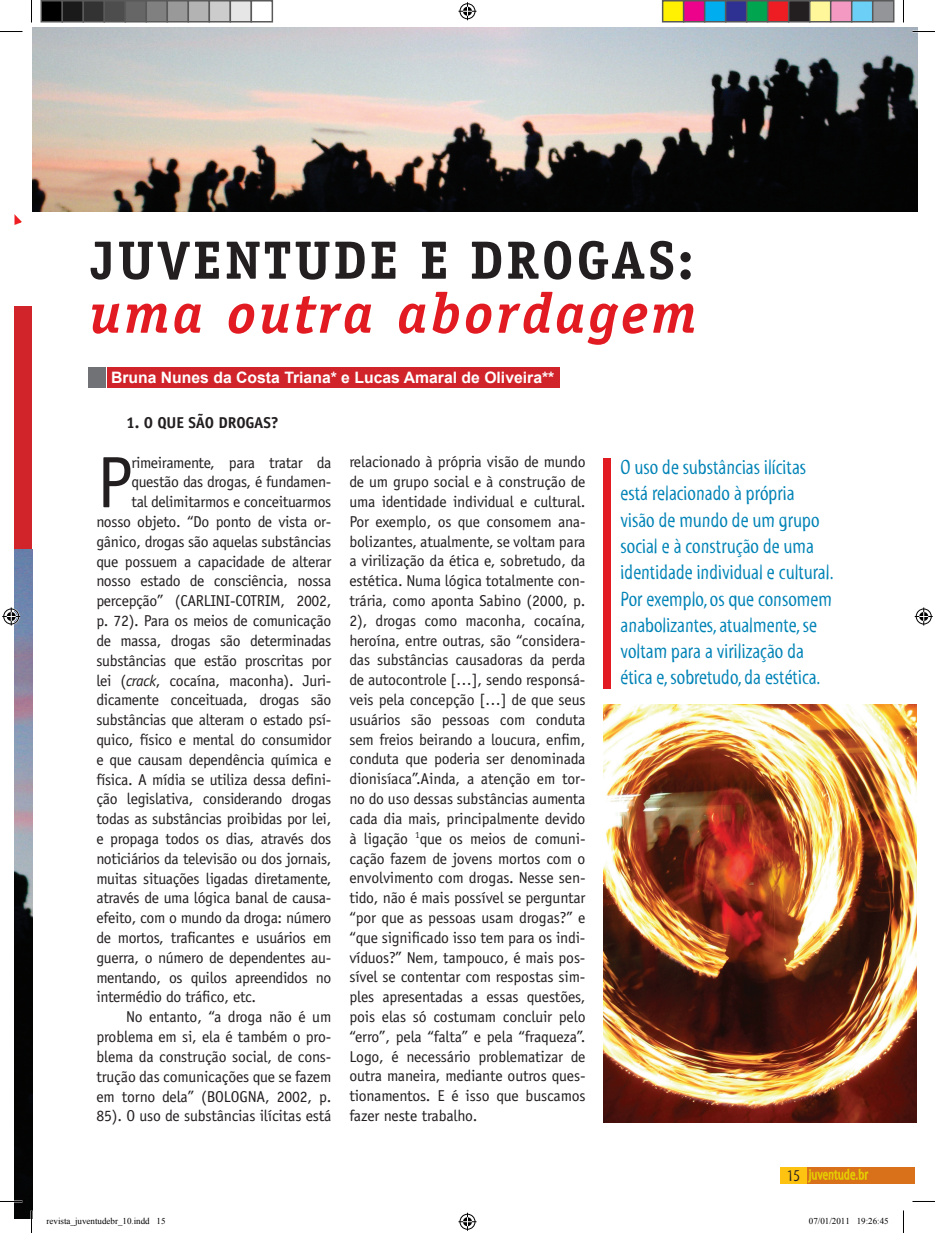
<style>
.page{position:relative;width:935px;height:1233px;background:#fff}
.page>*{position:absolute;margin:0;border:0;box-sizing:border-box;transform-origin:0 0}
.t1{font:73.05px "Officina Sans";color:#231f20}
.t2{font:italic 700 57px "Officina Serif";letter-spacing:.05em;color:#e21a21}
.t3{font:700 54px "Officina Serif";letter-spacing:.05em;color:#231f20}
.t4{font:21px/26.2px "Myriad Tilt";color:#0083b6}
.t5{font:16.5px "Myriad Tilt";color:#231f20}
.t6{font:15.75px/19.8px "Officina Sans";letter-spacing:-.02em;color:#231f20;text-align:justify}
.t7{font:700 15.75px "Arial";color:#fff}
.t8{font:700 15.75px "Officina Sans";letter-spacing:-.01em;color:#231f20}
.t9{font:9px "Times New Roman";color:#000}
.s1{font-style:italic}
</style>
<div class="page">
<img style="left:14px;top:549px;width:19px;height:669px">
<div style="left:807px;top:1167px;width:108px;height:17px;background:#d9711a"></div>
<div style="left:780px;top:1167px;width:27px;height:17px;background:#fec210"></div>
<img style="left:808px;top:1168px;width:60px;height:14px">
<div style="left:14px;top:306px;width:18px;height:243px;background:#d1232a"></div>
<img style="left:32px;top:28px;width:885px;height:184px">
<div style="left:88px;top:367px;width:18px;height:21px;background:#717275"></div>
<div style="left:108px;top:367px;width:452px;height:21px;background:#d1232a"></div>
<div style="left:603px;top:458px;width:8px;height:231px;background:#e21a21"></div>
<img style="left:603px;top:704px;width:314px;height:418px">
<svg style="left:14px;top:214px;width:8px;height:11px"></svg>
<hr style="left:0;top:1200px;width:22px;height:2px;background:#fff">
<svg style="left:0;top:31px;width:22px;height:1px"></svg>
<svg style="left:912px;top:31px;width:23px;height:1px"></svg>
<svg style="left:0;top:1201px;width:22px;height:1px"></svg>
<svg style="left:912px;top:1201px;width:23px;height:1px"></svg>
<svg style="left:31px;top:0;width:1px;height:23px"></svg>
<svg style="left:31px;top:1210px;width:1px;height:22px"></svg>
<svg style="left:903px;top:0;width:1px;height:23px"></svg>
<svg style="left:903px;top:1210px;width:1px;height:22px"></svg>
<svg style="left:458px;top:2px;width:18px;height:18px"></svg>
<svg style="left:458px;top:1212px;width:18px;height:18px"></svg>
<svg style="left:2px;top:607px;width:18px;height:18px"></svg>
<svg style="left:914px;top:607px;width:18px;height:18px"></svg>
<div style="left:41px;top:1px;width:21px;height:21px;background:#000"></div>
<div style="left:40px;top:0;width:23px;height:23px;border:2px solid #595959"></div>
<div style="left:62px;top:1px;width:21px;height:21px;background:#1a1a1a"></div>
<div style="left:62px;top:0;width:22px;height:23px;border:2px solid #595959"></div>
<div style="left:83px;top:1px;width:21px;height:21px;background:#333"></div>
<div style="left:82px;top:0;width:23px;height:23px;border:2px solid #595959"></div>
<div style="left:104px;top:1px;width:21px;height:21px;background:#4d4d4d"></div>
<div style="left:104px;top:0;width:22px;height:23px;border:2px solid #595959"></div>
<div style="left:125px;top:1px;width:21px;height:21px;background:#666"></div>
<div style="left:124px;top:0;width:23px;height:23px;border:2px solid #595959"></div>
<div style="left:146px;top:1px;width:21px;height:21px;background:#808080"></div>
<div style="left:146px;top:0;width:22px;height:23px;border:2px solid #595959"></div>
<div style="left:167px;top:1px;width:21px;height:21px;background:#999"></div>
<div style="left:166px;top:0;width:23px;height:23px;border:2px solid #595959"></div>
<div style="left:188px;top:1px;width:21px;height:21px;background:#b3b3b3"></div>
<div style="left:188px;top:0;width:22px;height:23px;border:2px solid #595959"></div>
<div style="left:209px;top:1px;width:21px;height:21px;background:#ccc"></div>
<div style="left:208px;top:0;width:23px;height:23px;border:2px solid #595959"></div>
<div style="left:230px;top:1px;width:21px;height:21px;background:#e6e6e6"></div>
<div style="left:230px;top:0;width:22px;height:23px;border:2px solid #595959"></div>
<div style="left:250px;top:0;width:23px;height:23px;border:2px solid #595959"></div>
<div style="left:662px;top:1px;width:21px;height:21px;background:#fff101"></div>
<div style="left:662px;top:0;width:22px;height:23px;border:2px solid #595959"></div>
<div style="left:683px;top:1px;width:21px;height:21px;background:#ed028c"></div>
<div style="left:683px;top:0;width:22px;height:23px;border:2px solid #595959"></div>
<div style="left:704px;top:1px;width:21px;height:21px;background:#00aeef"></div>
<div style="left:704px;top:0;width:22px;height:23px;border:2px solid #595959"></div>
<div style="left:725px;top:1px;width:21px;height:21px;background:#2e3092"></div>
<div style="left:725px;top:0;width:22px;height:23px;border:2px solid #595959"></div>
<div style="left:746px;top:1px;width:21px;height:21px;background:#00a54f"></div>
<div style="left:746px;top:0;width:22px;height:23px;border:2px solid #595959"></div>
<div style="left:767px;top:1px;width:21px;height:21px;background:#ee1d23"></div>
<div style="left:767px;top:0;width:22px;height:23px;border:2px solid #595959"></div>
<div style="left:788px;top:1px;width:21px;height:21px;background:#231f20"></div>
<div style="left:788px;top:0;width:22px;height:23px;border:2px solid #595959"></div>
<div style="left:809px;top:1px;width:21px;height:21px;background:#fff79a"></div>
<div style="left:809px;top:0;width:22px;height:23px;border:2px solid #595959"></div>
<div style="left:830px;top:1px;width:21px;height:21px;background:#f499c2"></div>
<div style="left:830px;top:0;width:22px;height:23px;border:2px solid #595959"></div>
<div style="left:851px;top:1px;width:21px;height:21px;background:#6bcff6"></div>
<div style="left:851px;top:0;width:22px;height:23px;border:2px solid #595959"></div>
<div style="left:872px;top:1px;width:21px;height:21px;background:#939598"></div>
<div style="left:872px;top:0;width:22px;height:23px;border:2px solid #595959"></div>
<h3 class="t3" style="left:90px;top:226px;width:605px">JUVENTUDE E DROGAS:</h3>
<h2 class="t2" style="left:90px;top:279px;width:608px">uma outra abordagem</h2>
<p class="t7" style="left:111px;top:367px;width:445px">Bruna Nunes da Costa Triana* e Lucas Amaral de Oliveira**</p>
<p class="t8" style="left:126px;top:413px;width:154px">1. O QUE SÃO DROGAS?</p>
<h1 class="t1" style="left:96px;top:440px;width:38px">P</h1>
<p class="t6" style="left:131px;top:452px;width:201px">rimeiramente, para tratar da</p>
<p class="t6" style="left:131px;top:472px;width:201px">questão das drogas, é fundamen-</p>
<p class="t6" style="left:131px;top:492px;width:201px">tal delimitarmos e conceituarmos</p>
<p class="t6" style="left:96px;top:512px;width:236px">nosso objeto. “Do ponto de vista or-</p>
<p class="t6" style="left:96px;top:531px;width:236px">gânico, drogas são aquelas substâncias</p>
<p class="t6" style="left:96px;top:551px;width:236px">que possuem a capacidade de alterar</p>
<p class="t6" style="left:96px;top:571px;width:236px">nosso estado de consciência, nossa</p>
<p class="t6" style="left:96px;top:591px;width:236px">percepção” (CARLINI-COTRIM, 2002,</p>
<p class="t6" style="left:96px;top:611px;width:236px">p. 72). Para os meios de comunicação</p>
<p class="t6" style="left:96px;top:630px;width:236px">de massa, drogas são determinadas</p>
<p class="t6" style="left:96px;top:650px;width:236px">substâncias que estão proscritas por</p>
<p class="t6" style="left:96px;top:670px;width:236px">lei (<span class="s1">crack</span>, cocaína, maconha). Juri-</p>
<p class="t6" style="left:96px;top:690px;width:236px">dicamente conceituada, drogas são</p>
<p class="t6" style="left:96px;top:710px;width:236px">substâncias que alteram o estado psí-</p>
<p class="t6" style="left:96px;top:729px;width:236px">quico, físico e mental do consumidor</p>
<p class="t6" style="left:96px;top:749px;width:236px">e que causam dependência química e</p>
<p class="t6" style="left:96px;top:769px;width:236px">física. A mídia se utiliza dessa defini-</p>
<p class="t6" style="left:96px;top:789px;width:236px">ção legislativa, considerando drogas</p>
<p class="t6" style="left:96px;top:809px;width:236px">todas as substâncias proibidas por lei,</p>
<p class="t6" style="left:96px;top:828px;width:236px">e propaga todos os dias, através dos</p>
<p class="t6" style="left:96px;top:848px;width:236px">noticiários da televisão ou dos jornais,</p>
<p class="t6" style="left:96px;top:868px;width:236px">muitas situações ligadas diretamente,</p>
<p class="t6" style="left:96px;top:888px;width:236px">através de uma lógica banal de causa-</p>
<p class="t6" style="left:96px;top:908px;width:236px">efeito, com o mundo da droga: número</p>
<p class="t6" style="left:96px;top:927px;width:236px">de mortos, traficantes e usuários em</p>
<p class="t6" style="left:96px;top:947px;width:236px">guerra, o número de dependentes au-</p>
<p class="t6" style="left:96px;top:967px;width:236px">mentando, os quilos apreendidos no</p>
<p class="t6" style="left:96px;top:987px;width:161px">intermédio do tráfico, etc.</p>
<p class="t6" style="left:126px;top:1007px;width:207px">No entanto, “a droga não é um</p>
<p class="t6" style="left:96px;top:1026px;width:236px">problema em si, ela é também o pro-</p>
<p class="t6" style="left:96px;top:1046px;width:236px">blema da construção social, de cons-</p>
<p class="t6" style="left:96px;top:1066px;width:236px">trução das comunicações que se fazem</p>
<p class="t6" style="left:96px;top:1086px;width:236px">em torno dela” (BOLOGNA, 2002, p.</p>
<p class="t6" style="left:96px;top:1106px;width:236px">85). O uso de substâncias ilícitas está</p>
<p class="t6" style="left:349px;top:452px;width:238px">relacionado à própria visão de mundo de um grupo social e à construção de uma identidade individual e cultural.<br>Por exemplo, os que consomem ana&shy;bolizantes, atualmente, se voltam para a virilização da ética e, sobretudo, da estética. Numa lógica totalmente con&shy;trária, como aponta Sabino (2000, p.<br>2), drogas como maconha, cocaína, heroína, entre outras, são “considera&shy;das substâncias causadoras da perda de autocontrole […], sendo responsá&shy;veis pela concepção […] de que seus usuários são pessoas com conduta sem freios beirando a loucura, enfim, conduta que poderia ser denominada dionisíaca”.Ainda, a atenção em tor&shy;no do uso dessas substâncias aumenta cada dia mais, principalmente devido à ligação <sup>1</sup>que os meios de comuni&shy;cação fazem de jovens mortos com o envolvimento com drogas. Nesse sen&shy;tido, não é mais possível se perguntar “por que as pessoas usam drogas?” e “que significado isso tem para os indi&shy;víduos?” Nem, tampouco, é mais pos&shy;sível se contentar com respostas sim&shy;ples apresentadas a essas questões, pois elas só costumam concluir pelo “erro”, pela “falta” e pela “fraqueza”.<br>Logo, é necessário problematizar de outra maneira, mediante outros ques&shy;tionamentos. E é isso que buscamos fazer neste trabalho.</p>
<p class="t4" style="left:620px;top:454px;width:215px">O uso de substâncias ilícitas está relacionado à própria visão de mundo de um grupo social e à construção de uma identidade individual e cultural.<br>Por exemplo, os que consomem anabolizantes, atualmente, se voltam para a virilização da ética e, sobretudo, da estética.</p>
<p class="t5" style="left:786px;top:1166px;width:15px">15</p>
<p class="t9" style="left:46px;top:1214px;width:120px">revista_juventudebr_10.indd 15</p>
<p class="t9" style="left:809px;top:1214px;width:81px">07/01/2011 19:26:45</p>
</div>
